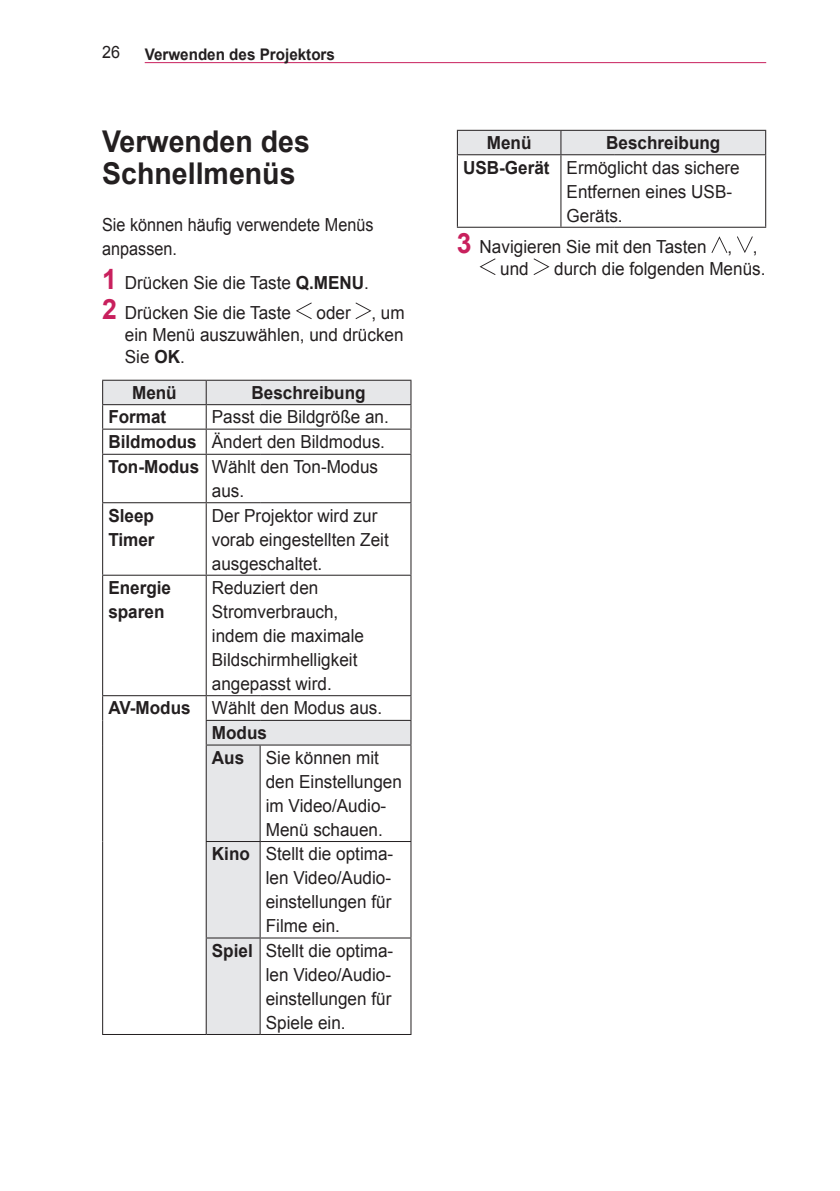
<style>
.page{position:relative;width:840px;height:1191px;background:#fff}
.page>*{position:absolute;margin:0;border:0;box-sizing:border-box;transform-origin:0 0}
.중제목{font:700 30px/32px "Arial";color:#231f20;scale:.95 1}
.Body{font:18px/24px "Arial";color:#231f20;scale:.95 1}
.Body-Number{font:18px/22px "Arial";color:#231f20;text-align:justify;scale:.95 1}
.Body_Bold{font:700 18px/24px "Arial";color:#231f20;scale:.95 1}
.Body-2{font:18px/24px "Arial";color:#231f20;scale:.9 1}
.t1{font:17px "Arial";color:#231f20;scale:.95 1}
.t2{font:700 16px "Arial";color:#231f20;scale:.95 1}
.s1{font-weight:700;font-size:28px;color:#c8205d}
.s2{font-weight:700}
</style>
<div class="page">
<hr style="left:145px;top:62px;width:620px;height:1px;background:#c8205d">
<svg style="left:296px;top:302px;width:15px;height:17px"></svg>
<svg style="left:355px;top:302px;width:16px;height:17px"></svg>
<svg style="left:103px;top:381px;width:307px;height:653px"></svg>
<hr style="left:102px;top:380px;width:104px;height:1px;background:#231f20">
<hr style="left:206px;top:380px;width:54px;height:1px;background:#231f20">
<hr style="left:260px;top:380px;width:151px;height:1px;background:#231f20">
<hr style="left:102px;top:428px;width:104px;height:1px;background:#231f20">
<svg style="left:102px;top:381px;width:1px;height:73px"></svg>
<hr style="left:206px;top:428px;width:54px;height:1px;background:#231f20">
<svg style="left:205px;top:381px;width:1px;height:73px"></svg>
<hr style="left:260px;top:428px;width:151px;height:1px;background:#231f20">
<svg style="left:410px;top:381px;width:1px;height:73px"></svg>
<hr style="left:102px;top:454px;width:104px;height:1px;background:#231f20">
<hr style="left:102px;top:455px;width:1px;height:47px;background:#231f20">
<hr style="left:206px;top:454px;width:54px;height:1px;background:#231f20">
<hr style="left:205px;top:455px;width:1px;height:47px;background:#231f20">
<hr style="left:260px;top:454px;width:151px;height:1px;background:#231f20">
<hr style="left:410px;top:455px;width:1px;height:47px;background:#231f20">
<hr style="left:102px;top:502px;width:104px;height:1px;background:#231f20">
<hr style="left:102px;top:503px;width:1px;height:71px;background:#231f20">
<hr style="left:206px;top:502px;width:54px;height:1px;background:#231f20">
<hr style="left:205px;top:503px;width:1px;height:71px;background:#231f20">
<hr style="left:260px;top:502px;width:151px;height:1px;background:#231f20">
<hr style="left:410px;top:503px;width:1px;height:71px;background:#231f20">
<hr style="left:102px;top:574px;width:104px;height:1px;background:#231f20">
<hr style="left:102px;top:575px;width:1px;height:120px;background:#231f20">
<hr style="left:206px;top:574px;width:54px;height:1px;background:#231f20">
<hr style="left:205px;top:575px;width:1px;height:120px;background:#231f20">
<hr style="left:260px;top:574px;width:151px;height:1px;background:#231f20">
<hr style="left:410px;top:575px;width:1px;height:120px;background:#231f20">
<hr style="left:102px;top:695px;width:104px;height:1px;background:#231f20">
<hr style="left:206px;top:695px;width:54px;height:1px;background:#231f20">
<hr style="left:260px;top:695px;width:151px;height:1px;background:#231f20">
<svg style="left:102px;top:696px;width:1px;height:49px"></svg>
<svg style="left:410px;top:696px;width:1px;height:48px"></svg>
<hr style="left:102px;top:745px;width:1px;height:96px;background:#231f20">
<hr style="left:259px;top:745px;width:1px;height:96px;background:#231f20">
<hr style="left:410px;top:745px;width:1px;height:96px;background:#231f20">
<hr style="left:102px;top:841px;width:1px;height:97px;background:#231f20">
<hr style="left:260px;top:841px;width:151px;height:1px;background:#231f20">
<hr style="left:259px;top:842px;width:1px;height:95px;background:#231f20">
<hr style="left:410px;top:842px;width:1px;height:95px;background:#231f20">
<hr style="left:102px;top:938px;width:1px;height:96px;background:#231f20">
<hr style="left:260px;top:937px;width:151px;height:1px;background:#231f20">
<hr style="left:259px;top:938px;width:1px;height:96px;background:#231f20">
<hr style="left:410px;top:938px;width:1px;height:96px;background:#231f20">
<hr style="left:102px;top:1034px;width:104px;height:1px;background:#231f20">
<hr style="left:206px;top:1034px;width:54px;height:1px;background:#231f20">
<hr style="left:260px;top:1034px;width:151px;height:1px;background:#231f20">
<hr style="left:205px;top:720px;width:55px;height:1px;background:#231f20">
<svg style="left:205px;top:696px;width:1px;height:48px"></svg>
<hr style="left:260px;top:720px;width:151px;height:1px;background:#231f20">
<hr style="left:205px;top:745px;width:1px;height:96px;background:#231f20">
<hr style="left:205px;top:842px;width:1px;height:95px;background:#231f20">
<hr style="left:205px;top:938px;width:1px;height:96px;background:#231f20">
<hr style="left:102px;top:404px;width:104px;height:1px;background:#231f20">
<hr style="left:205px;top:744px;width:55px;height:1px;background:#231f20">
<hr style="left:205px;top:841px;width:55px;height:1px;background:#231f20">
<hr style="left:206px;top:404px;width:54px;height:1px;background:#231f20">
<hr style="left:260px;top:404px;width:151px;height:1px;background:#231f20">
<hr style="left:260px;top:744px;width:151px;height:1px;background:#231f20">
<hr style="left:205px;top:937px;width:55px;height:1px;background:#231f20">
<div style="left:456px;top:130px;width:309px;height:24px;background:#e6e7e9"></div>
<hr style="left:456px;top:155px;width:1px;height:72px;background:#231f20">
<hr style="left:560px;top:155px;width:1px;height:72px;background:#231f20">
<hr style="left:764px;top:155px;width:1px;height:72px;background:#231f20">
<hr style="left:456px;top:154px;width:104px;height:1px;background:#231f20">
<hr style="left:560px;top:154px;width:54px;height:1px;background:#231f20">
<hr style="left:614px;top:154px;width:151px;height:1px;background:#231f20">
<hr style="left:456px;top:227px;width:104px;height:1px;background:#231f20">
<hr style="left:560px;top:227px;width:54px;height:1px;background:#231f20">
<hr style="left:614px;top:227px;width:151px;height:1px;background:#231f20">
<svg style="left:711px;top:236px;width:16px;height:17px"></svg>
<svg style="left:737px;top:236px;width:15px;height:17px"></svg>
<svg style="left:479px;top:258px;width:16px;height:17px"></svg>
<svg style="left:533px;top:258px;width:16px;height:17px"></svg>
<p class="t1" style="left:102px;top:41px;width:20px">26</p>
<p class="t2" style="left:145px;top:44px;width:202px">Verwenden des Projektors</p>
<p class="중제목" style="left:102px;top:127px;width:220px">Verwenden des<br>Schnellmenüs</p>
<p class="Body-2" style="left:102px;top:213px;width:303px">Sie können häufig verwendete Menüs anpassen.</p>
<p class="Body-Number" style="left:102px;top:271px;width:282px"><span class="s1">1</span> Drücken Sie die Taste <span class="s2">Q.MENU</span>.</p>
<p class="Body-Number" style="left:102px;top:302px;width:200px"><span class="s1">2</span> Drücken Sie die Taste</p>
<p class="Body-Number" style="left:125px;top:302px;width:296px;text-indent:191px">oder , um ein Menü auszuwählen, und drücken Sie <span class="s2">OK</span>.</p>
<p class="Body_Bold" style="left:132px;top:381px;width:48px">Menü</p>
<p class="Body_Bold" style="left:251px;top:381px;width:122px">Beschreibung</p>
<p class="Body_Bold" style="left:108px;top:406px;width:63px">Format</p>
<p class="Body" style="left:212px;top:405px;width:188px">Passt die Bildgröße an.</p>
<p class="Body_Bold" style="left:108px;top:430px;width:95px">Bildmodus</p>
<p class="Body" style="left:212px;top:430px;width:184px">Ändert den Bildmodus.</p>
<p class="Body_Bold" style="left:108px;top:455px;width:97px">Ton-Modus</p>
<p class="Body" style="left:212px;top:455px;width:176px">Wählt den Ton-Modus aus.</p>
<p class="Body_Bold" style="left:108px;top:504px;width:50px">Sleep<br>Timer</p>
<p class="Body" style="left:212px;top:503px;width:188px">Der Projektor wird zur vorab eingestellten Zeit ausgeschaltet.</p>
<p class="Body_Bold" style="left:108px;top:576px;width:68px">Energie sparen</p>
<p class="Body" style="left:212px;top:576px;width:162px">Reduziert den<br>Stromverbrauch, indem die maximale<br>Bildschirmhelligkeit angepasst wird.</p>
<p class="Body_Bold" style="left:108px;top:697px;width:88px">AV-Modus</p>
<p class="Body" style="left:212px;top:696px;width:181px">Wählt den Modus aus.</p>
<p class="Body_Bold" style="left:212px;top:721px;width:59px">Modus</p>
<p class="Body_Bold" style="left:212px;top:746px;width:36px">Aus</p>
<p class="Body" style="left:266px;top:745px;width:145px">Sie können mit den Einstellungen im Video/Audio-<br>Menü schauen.</p>
<p class="Body_Bold" style="left:212px;top:842px;width:41px">Kino</p>
<p class="Body" style="left:266px;top:842px;width:136px">Stellt die optima&shy;len Video/Audio&shy;einstellungen für<br>Filme ein.</p>
<p class="Body_Bold" style="left:212px;top:939px;width:45px">Spiel</p>
<p class="Body" style="left:266px;top:938px;width:136px">Stellt die optima&shy;len Video/Audio&shy;einstellungen für<br>Spiele ein.</p>
<p class="Body_Bold" style="left:486px;top:131px;width:48px">Menü</p>
<p class="Body_Bold" style="left:606px;top:131px;width:122px">Beschreibung</p>
<p class="Body_Bold" style="left:463px;top:156px;width:93px">USB-Gerät</p>
<p class="Body" style="left:566px;top:155px;width:184px">Ermöglicht das sichere<br>Entfernen eines USB-<br>Geräts.</p>
<p class="Body-Number" style="left:500px;top:236px;width:272px;text-indent:-43px"><span class="s1">3</span> Navigieren Sie mit den Tasten , , und</p>
<p class="Body-Number" style="left:554px;top:258px;width:224px">durch die folgenden Menüs.</p>
</div>
